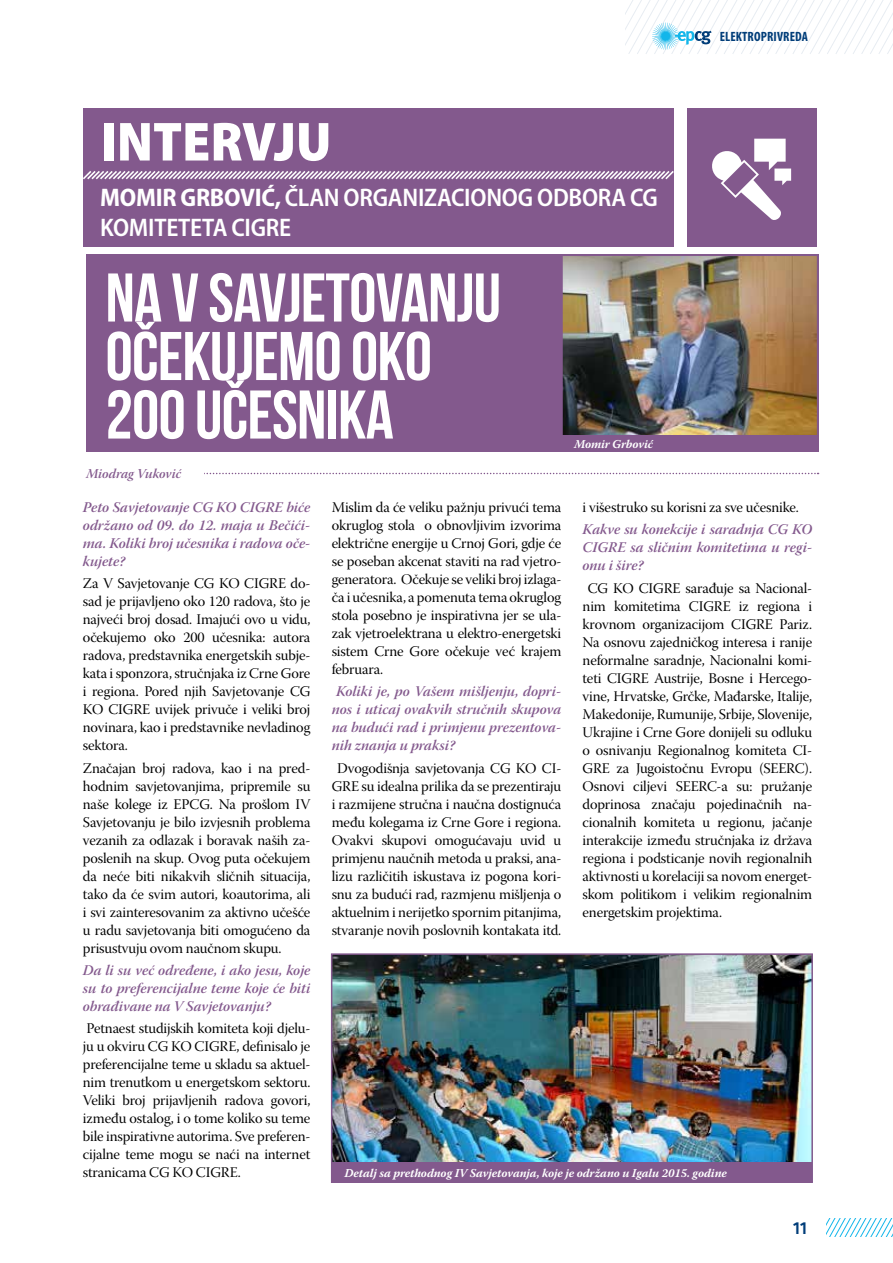
<style>
.page{position:relative;width:893px;height:1263px;background:#fff}
.page>*{position:absolute;margin:0;border:0;box-sizing:border-box;transform-origin:0 0}
.t1{font:700 68.7px/58.5px "Bebas Neue";letter-spacing:-.01em;color:#fff}
.t2{font:900 semi-condensed 55.5px "Myriad Pro";color:#fff}
.t3{font:600 semi-condensed 25.5px/30.6px "Myriad Pro";letter-spacing:-.01em;color:#fff}
.t4{font:500 18px "Klavika";color:#003d79}
.t5{font:14.7px/18px "Warnock Pro Subh";letter-spacing:-.01em;color:#000;text-align:justify}
.t6{font:14.7px/18px "Warnock Pro Semibold It Subh";color:#83598d;text-align:justify}
.t7{font:700 condensed 13.5px "Myriad Pro";letter-spacing:.01em;color:#003d79}
.t8{font:13.5px "Warnock Pro Semibold It Subh";color:#83598d}
.t9{font:italic 700 12px "Warnock Pro";letter-spacing:-.01em;color:#fff}
.s1{font-weight:700}
</style>
<div class="page">
<svg style="left:625px;top:0;width:268px;height:54px"></svg>
<svg style="left:826px;top:1219px;width:67px;height:17px"></svg>
<div style="left:86px;top:254px;width:732px;height:198px;background:#83598d"></div>
<div style="left:83px;top:108px;width:591px;height:139px;background:#83598d"></div>
<svg style="left:83px;top:171px;width:591px;height:9px"></svg>
<img style="left:563px;top:257px;width:253px;height:178px">
<div style="left:561px;top:255px;width:257px;height:197px;border:1px solid #83598d"></div>
<svg style="left:204px;top:473px;width:614px;height:1px"></svg>
<div style="left:687px;top:108px;width:129px;height:139px;background:#83598d"></div>
<svg style="left:712px;top:139px;width:79px;height:81px"></svg>
<div style="left:561px;top:435px;width:257px;height:17px;background:#83598d"></div>
<img style="left:334px;top:956px;width:476px;height:206px">
<div style="left:331px;top:953px;width:482px;height:230px;border:2px solid #83598d"></div>
<div style="left:332px;top:1162px;width:480px;height:21px;background:#83598d"></div>
<h2 class="t2" style="left:100px;top:109px;width:335px">AKTUELNOSTI</h2>
<h3 class="t3" style="left:100px;top:182px;width:559px"><span class="s1">MOMIR GRBOVIĆ,</span> ČLAN ORGANIZACIONOG ODBORA CG<br>KOMITETETA CIGRE</h3>
<h2 class="t2" style="left:100px;top:110px;width:233px">INTERVJU</h2>
<h1 class="t1" style="left:106px;top:268px;width:397px">NA V SAVJETOVANJU<br>OČEKUJEMO OKO<br>200 UČESNIKA</h1>
<p class="t9" style="left:574px;top:437px;width:80px">Momir Grbović</p>
<p class="t7" style="left:720px;top:28px;width:90px">ELEKTROPRIVREDA</p>
<p class="t8" style="left:86px;top:465px;width:97px">Miodrag Vuković</p>
<p class="t6" style="left:83px;top:498px;width:229px">Peto Savjetovanje CG KO CIGRE biće održano od 09. do 12. maja u Bečići&shy;ma. Koliki broj učesnika i radova oče&shy;kujete?</p>
<p class="t5" style="left:83px;top:576px;width:229px">Za V Savjetovanje CG KO CIGRE do&shy;sad je prijavljeno oko 120 radova, što je najveći broj dosad. Imajući ovo u vidu, očekujemo oko 200 učesnika: autora radova, predstavnika energetskih subje&shy;kata i sponzora, stručnjaka iz Crne Gore i regiona. Pored njih Savjetovanje CG KO CIGRE uvijek privuče i veliki broj novinara, kao i predstavnike nevladinog sektora.</p>
<p class="t5" style="left:83px;top:760px;width:229px">Značajan broj radova, kao i na pred&shy;hodnim savjetovanjima, pripremile su naše kolege iz EPCG. Na prošlom IV Savjetovanju je bilo izvjesnih problema vezanih za odlazak i boravak naših za&shy;poslenih na skup. Ovog puta očekujem da neće biti nikakvih sličnih situacija, tako da će svim autori, koautorima, ali i svi zainteresovanim za aktivno učešće u radu savjetovanja biti omogućeno da prisustvuju ovom naučnom skupu.</p>
<p class="t6" style="left:83px;top:961px;width:229px">Da li su već određene, i ako jesu, koje su to preferencijalne teme koje će biti obrađivane na V Savjetovanju?</p>
<p class="t5" style="left:83px;top:1021px;width:229px">Petnaest studijskih komiteta koji djelu&shy;ju u okviru CG KO CIGRE, definisalo je preferencijalne teme u skladu sa aktuel&shy;nim trenutkom u energetskom sektoru.<br>Veliki broj prijavljenih radova govori, između ostalog, i o tome koliko su teme bile inspirativne autorima. Sve preferen&shy;cijalne teme mogu se naći na internet stranicama CG KO CIGRE.</p>
<p class="t5" style="left:332px;top:500px;width:231px">Mislim da će veliku pažnju privući tema okruglog stola o obnovljivim izvorima električne energije u Crnoj Gori, gdje će se poseban akcenat staviti na rad vjetro&shy;generatora. Očekuje se veliki broj izlaga&shy;ča i učesnika, a pomenuta tema okruglog stola posebno je inspirativna jer se ula&shy;zak vjetroelektrana u elektro-energetski sistem Crne Gore očekuje već krajem februara.</p>
<p class="t6" style="left:332px;top:682px;width:231px;text-indent:4px">Koliki je, po Vašem mišljenju, dopri&shy;nos i uticaj ovakvih stručnih skupova na budući rad i primjenu prezentova&shy;nih znanja u praksi?</p>
<p class="t5" style="left:332px;top:760px;width:231px;text-align:center">Dvogodišnja savjetovanja CG KO CI-GRE su idealna prilika da se prezentiraju i razmijene stručna i naučna dostignuća među kolegama iz Crne Gore i regiona.<br>Ovakvi skupovi omogućavaju uvid u primjenu naučnih metoda u praksi, ana&shy;lizu različitih iskustava iz pogona kori&shy;snu za budući rad, razmjenu mišljenja o aktuelnim i nerijetko spornim pitanjima, stvaranje novih poslovnih kontakata itd.</p>
<p class="t5" style="left:583px;top:500px;width:218px">i višestruko su korisni za sve učesnike.</p>
<p class="t6" style="left:583px;top:520px;width:231px">Kakve su konekcije i saradnja CG KO CIGRE sa sličnim komitetima u regi&shy;onu i šire?</p>
<p class="t5" style="left:583px;top:580px;width:231px;text-indent:5px">CG KO CIGRE sarađuje sa Nacional&shy;nim komitetima CIGRE iz regiona i krovnom organizacijom CIGRE Pariz.<br>Na osnovu zajedničkog interesa i ranije neformalne saradnje, Nacionalni komi&shy;teti CIGRE Austrije, Bosne i Hercego&shy;vine, Hrvatske, Grčke, Mađarske, Italije, Makedonije, Rumunije, Srbije, Slovenije, Ukrajine i Crne Gore donijeli su odluku o osnivanju Regionalnog komiteta CI-GRE za Jugoistočnu Evropu (SEERC).<br>Osnovi ciljevi SEERC-a su: pružanje doprinosa značaju pojedinačnih na&shy;cionalnih komiteta u regionu, jačanje interakcije između stručnjaka iz država regiona i podsticanje novih regionalnih aktivnosti u korelaciji sa novom energet&shy;skom politikom i velikim regionalnim energetskim projektima.</p>
<p class="t9" style="left:344px;top:1166px;width:384px">Detalj sa prethodnog IV Savjetovanja, koje je održano u Igalu 2015. godine</p>
<p class="t4" style="left:793px;top:1218px;width:15px">11</p>
</div>
